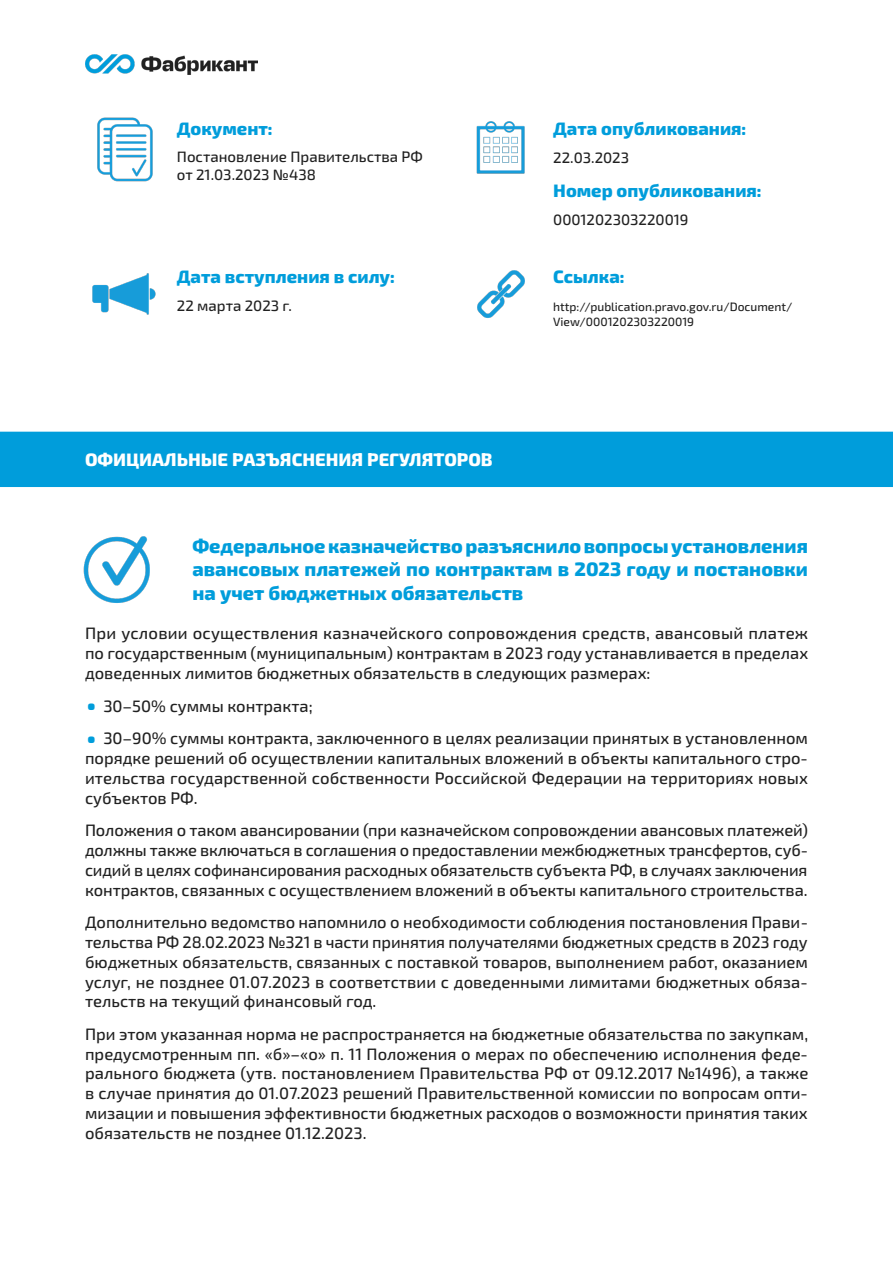
<style>
.page{position:relative;width:893px;height:1263px;background:#fff}
.page>*{position:absolute;margin:0;border:0;box-sizing:border-box;transform-origin:0 0}
.Заголовок_3{font:800 19.5px/23.4px "Exo 2";color:#009ddb;text-align:justify}
.Текст_заголовки{font:800 18px "Exo 2";color:#009ddb}
.Заголовок_2{font:800 18px "Exo 2";color:#fff}
.основной_текст{font:500 16.5px/19.8px "Exo 2";color:#212121;text-align:justify}
.текст_документ{font:500 15px/18px "Exo 2";color:#212121}
.Ссылка{font:500 12px/14.4px "Exo 2";color:#212121}
.s1{font-size:34.5px;color:#009ddb}
</style>
<div class="page">
<img style="left:85px;top:54px;width:173px;height:21px">
<img style="left:97px;top:117px;width:56px;height:65px">
<img style="left:476px;top:121px;width:49px;height:53px">
<img style="left:92px;top:273px;width:64px;height:42px">
<img style="left:477px;top:270px;width:48px;height:48px">
<img style="left:83px;top:536px;width:67px;height:67px">
<div style="left:0;top:432px;width:893px;height:55px;background:#009ddb"></div>
<p class="Текст_заголовки" style="left:177px;top:116px;width:97px">Документ:</p>
<p class="Текст_заголовки" style="left:553px;top:116px;width:195px">Дата опубликования:</p>
<p class="текст_документ" style="left:177px;top:148px;width:248px">Постановление Правительства РФ от 21.03.2023 №438</p>
<p class="Текст_заголовки" style="left:177px;top:264px;width:220px">Дата вступления в силу:</p>
<p class="текст_документ" style="left:553px;top:148px;width:77px">22.03.2023</p>
<p class="Текст_заголовки" style="left:553px;top:178px;width:210px">Номер опубликования:</p>
<p class="текст_документ" style="left:553px;top:210px;width:137px">0001202303220019</p>
<p class="Текст_заголовки" style="left:553px;top:264px;width:73px">Ссылка:</p>
<p class="текст_документ" style="left:177px;top:297px;width:117px">22 марта 2023 г.</p>
<p class="Ссылка" style="left:553px;top:300px;width:241px">http://publication.pravo.gov.ru/Document/<br>View/0001202303220019</p>
<p class="Заголовок_2" style="left:85px;top:447px;width:409px">ОФИЦИАЛЬНЫЕ РАЗЪЯСНЕНИЯ РЕГУЛЯТОРОВ</p>
<p class="Заголовок_3" style="left:192px;top:534px;width:617px">Федеральное казначейство разъяснило вопросы установления авансовых платежей по контрактам в 2023 году и постановки на учет бюджетных обязательств</p>
<p class="основной_текст" style="left:85px;top:623px;width:725px">При условии осуществления казначейского сопровождения средств, авансовый платеж по государственным (муниципальным) контрактам в 2023 году устанавливается в пределах доведенных лимитов бюджетных обязательств в следующих размерах:</p>
<p class="основной_текст" style="left:85px;top:695px;width:229px"><span class="s1">•</span> 30–50% суммы контракта;</p>
<p class="основной_текст" style="left:85px;top:728px;width:724px"><span class="s1">•</span> 30–90% суммы контракта, заключенного в целях реализации принятых в установленном порядке решений об осуществлении капитальных вложений в объекты капитального стро&shy;ительства государственной собственности Российской Федерации на территориях новых субъектов РФ.</p>
<p class="основной_текст" style="left:85px;top:820px;width:724px">Положения о таком авансировании (при казначейском сопровождении авансовых платежей) должны также включаться в соглашения о предоставлении межбюджетных трансфертов, суб&shy;сидий в целях софинансирования расходных обязательств субъекта РФ, в случаях заключения контрактов, связанных с осуществлением вложений в объекты капитального строительства.</p>
<p class="основной_текст" style="left:85px;top:912px;width:724px">Дополнительно ведомство напомнило о необходимости соблюдения постановления Прави&shy;тельства РФ 28.02.2023 №321 в части принятия получателями бюджетных средств в 2023 году бюджетных обязательств, связанных с поставкой товаров, выполнением работ, оказанием услуг, не позднее 01.07.2023 в соответствии с доведенными лимитами бюджетных обяза&shy;тельств на текущий финансовый год.</p>
<p class="основной_текст" style="left:85px;top:1023px;width:725px">При этом указанная норма не распространяется на бюджетные обязательства по закупкам, предусмотренным пп. «б»–«о» п. 11 Положения о мерах по обеспечению исполнения феде&shy;рального бюджета (утв. постановлением Правительства РФ от 09.12.2017 №1496), а также в случае принятия до 01.07.2023 решений Правительственной комиссии по вопросам опти&shy;мизации и повышения эффективности бюджетных расходов о возможности принятия таких обязательств не позднее 01.12.2023.</p>
</div>
